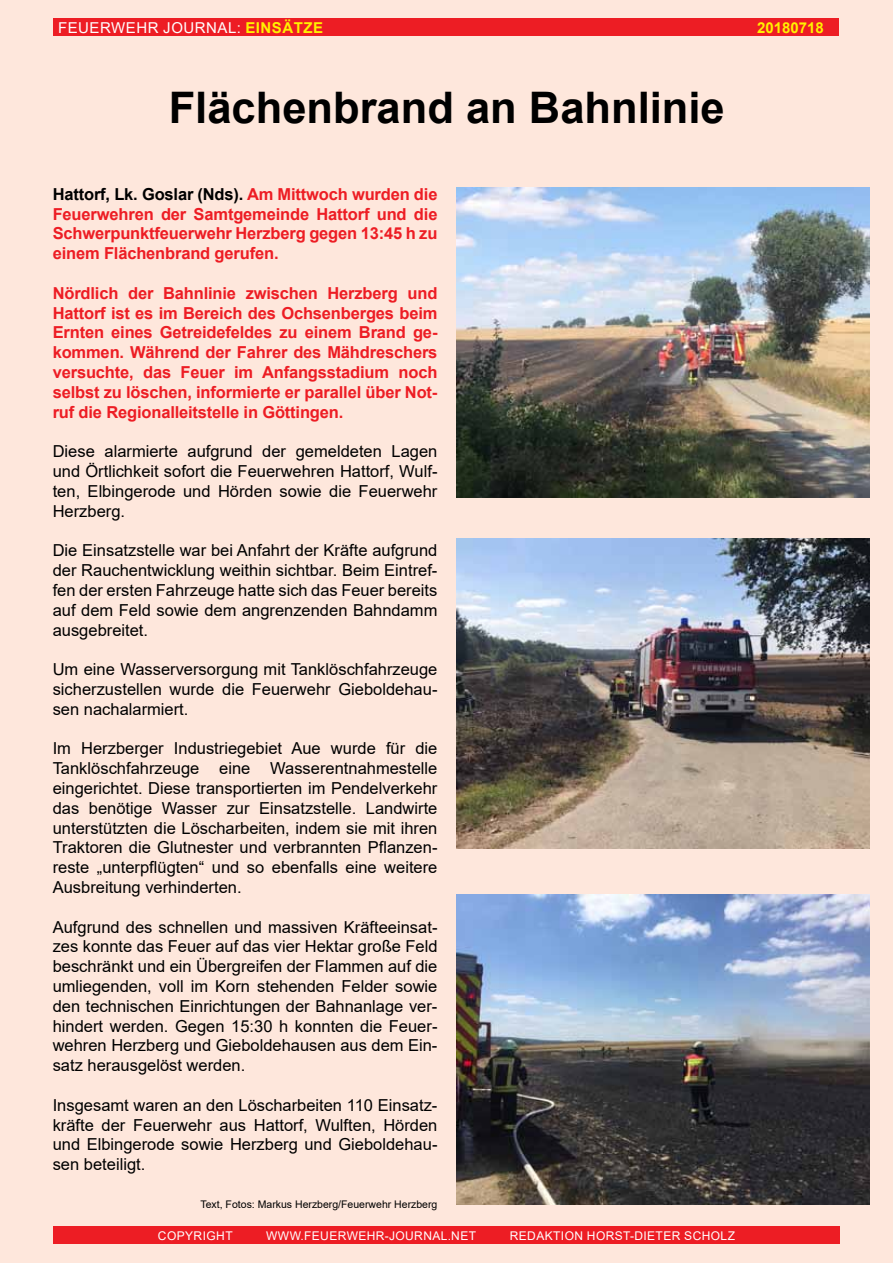
<style>
.page{position:relative;width:893px;height:1263px;background:#fee7dc}
.page>*{position:absolute;margin:0;border:0;box-sizing:border-box;transform-origin:0 0}
.t1{font:700 43.5px "Arial";color:#000}
.t2{font:16.5px/19.8px "Arial";color:#000;text-align:justify}
.t3{font:700 16.5px/19.8px "Arial";letter-spacing:-.01em;color:#ed1d24;text-align:justify}
.t4{font:15px "Arial";letter-spacing:.035em;color:#fff}
.t5{font:700 15px "Arial";color:#fff200}
.t6{font:12px "Arial";letter-spacing:.035em;color:#fff}
.t7{font:10.5px "Arial";color:#000}
.s1{font-weight:700;color:#fff200}
.s2{color:#000}
</style>
<div class="page">
<div style="left:53px;top:1226px;width:787px;height:18px;background:#ed1d24"></div>
<div style="left:54px;top:18px;width:785px;height:18px;background:#ed1d24"></div>
<img style="left:456px;top:188px;width:414px;height:310px">
<img style="left:456px;top:895px;width:414px;height:310px">
<img style="left:456px;top:538px;width:414px;height:310px">
<p class="t4" style="left:58px;top:17px;width:265px">Feuerwehr Journal: <span class="s1">Einsätze</span></p>
<p class="t5" style="left:757px;top:17px;width:68px">20180718</p>
<h1 class="t1" style="left:169px;top:77px;width:557px">Flächenbrand an Bahnlinie</h1>
<p class="t3" style="left:53px;top:184px;width:386px"><span class="s2">Hattorf, Lk. Goslar (Nds).</span> Am Mittwoch wurden die Feuerwehren der Samtgemeinde Hattorf und die Schwerpunktfeuerwehr Herzberg gegen 13:45 h zu einem Flächenbrand gerufen.</p>
<p class="t3" style="left:53px;top:283px;width:386px">Nördlich der Bahnlinie zwischen Herzberg und Hattorf ist es im Bereich des Ochsenberges beim Ernten eines Getreidefeldes zu einem Brand ge&shy;kommen. Während der Fahrer des Mähdreschers versuchte, das Feuer im Anfangsstadium noch selbst zu löschen, informierte er parallel über Not&shy;ruf die Regionalleitstelle in Göttingen.</p>
<p class="t2" style="left:53px;top:441px;width:386px">Diese alarmierte aufgrund der gemeldeten Lagen und Örtlichkeit sofort die Feuerwehren H attorf, Wulf&shy;ten, Elbingerode und Hörden sowie die Feuerwehr Herzberg.</p>
<p class="t2" style="left:53px;top:540px;width:386px">Die Einsatzstelle war bei Anfahrt der Kräfte aufgrund der Rauchentwicklung weithin sichtbar. Beim Eintref&shy;fen der ersten Fahrzeuge hatte sich das Feuer bereits auf dem Feld sowie dem angrenzenden Bahndamm ausgebreitet.</p>
<p class="t2" style="left:53px;top:659px;width:386px">U m eine Wasserversorgung mit Tanklöschfahrzeuge sicherzustellen wurde die Feuerwehr Gieboldehau&shy;sen nachalarmiert.</p>
<p class="t2" style="left:53px;top:738px;width:386px">I m Herzberger I ndustriegebiet Aue wurde für die Tanklöschfahrzeuge eine Wasserentnahmestelle eingerichtet. Diese transportierten im Pendelverkehr das benötige Wasser zur Einsatzstelle. Landwirte unterstützten die Löscharbeiten, indem sie mit ihren Traktoren die Glutnester und verbrannten Pflanzen&shy;reste „unterpflügten“ und so ebenfalls eine weitere Ausbreitung verhinderten.</p>
<p class="t2" style="left:53px;top:917px;width:386px">Aufgrund des schnellen und massiven Kräfteeinsat&shy;zes konnte das Feuer auf das vier Hektar große Feld beschränkt und ein Übergreifen der Flammen auf die umliegenden, voll im Korn stehenden Felder sowie den technischen Einrichtungen der Bahnanlage ver&shy;hindert werden. Gegen 15:30 h konnten die Feuer&shy;wehren Herzberg und Gieboldehausen aus dem Ein&shy;satz herausgelöst werden.</p>
<p class="t2" style="left:53px;top:1095px;width:386px">I nsgesamt waren an den Löscharbeiten 110 Einsatz&shy;kräfte der Feuerwehr aus Hattorf, Wulften, Hörden und Elbingerode sowie Herzberg und Gieboldehau&shy;sen beteiligt.</p>
<p class="t7" style="left:201px;top:1197px;width:238px">Text, Fotos: Markus H erzberg/Feuerwehr H erzberg</p>
<p class="t6" style="left:158px;top:1227px;width:76px">Copyright</p>
<p class="t6" style="left:266px;top:1227px;width:211px">www.feuerwehr-journal.net</p>
<p class="t6" style="left:510px;top:1227px;width:227px">Redaktion Horst-Dieter Scholz</p>
</div>
